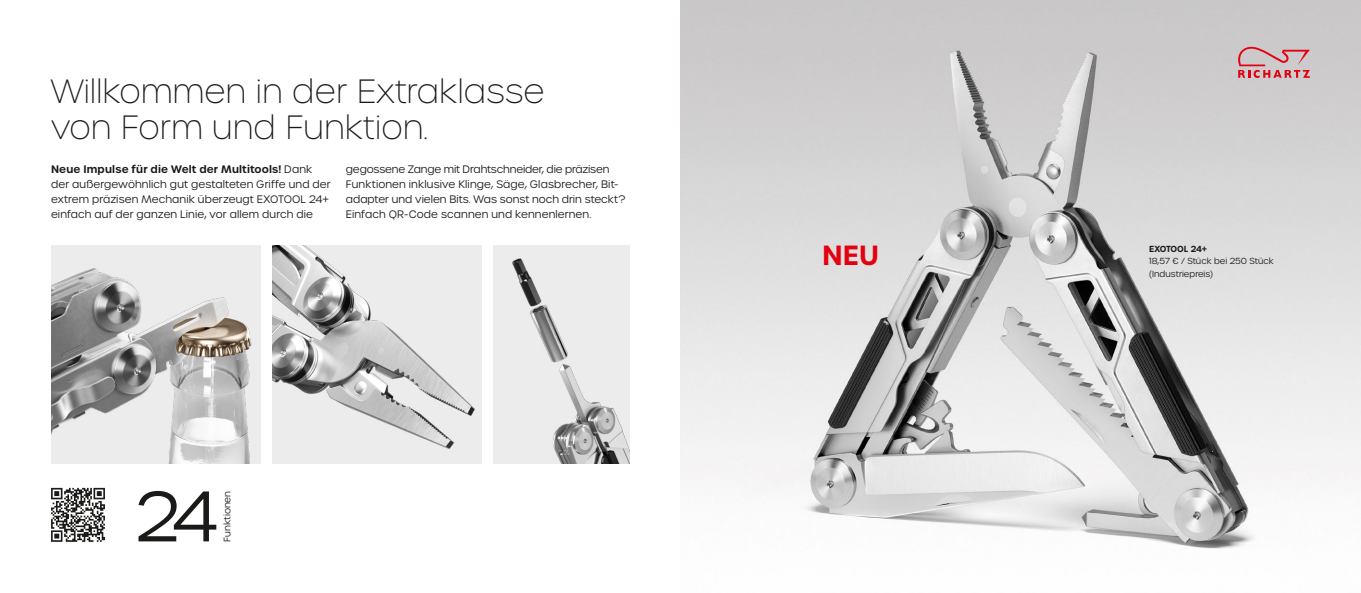
<style>
.page{position:relative;width:1361px;height:593px;background:#fff}
.page>*{position:absolute;margin:0;border:0;box-sizing:border-box;transform-origin:0 0}
.t1{font:300 68.9px "Urbane";color:#1a1a18}
._02__Subheadline{font:100 32.5px/36.5px "Urbane";letter-spacing:.01em;color:#1a1a18}
._9_NEU_Copy_Text{font:600 26.8px "Urbane";color:#e3000f}
._1_Copy_NEW{font:300 10.5px/15px "Urbane";letter-spacing:.005em;color:#1a1a18}
.t2{font:300 9.1px "Urbane";color:#1a1a18}
._1_Copy_NEW-2{font:300 8.5px/12.5px "Urbane";color:#1a1a18}
.s1{font-weight:600}
</style>
<div class="page">
<img style="left:680px;top:0;width:681px;height:549px">
<img style="left:51px;top:245px;width:210px;height:218px">
<img style="left:272px;top:245px;width:210px;height:218px">
<img style="left:493px;top:245px;width:136px;height:218px">
<svg style="left:1236px;top:46px;width:74px;height:32px;background:#d09ea2"></svg>
<svg style="left:51px;top:487px;width:54px;height:54px"></svg>
<p class="_02__Subheadline" style="left:51px;top:73px;width:495px">Willkommen in der Extraklasse von Form und Funktion.</p>
<p class="_1_Copy_NEW" style="left:51px;top:162px;width:281px"><span class="s1">Neue Impulse für die Welt der Multitools!</span> Dank der außergewöhnlich gut gestalteten Griffe und der extrem präzisen Mechanik überzeugt EXOTOOL 24+ einfach auf der ganzen Linie, vor allem durch die</p>
<p class="_1_Copy_NEW" style="left:346px;top:162px;width:281px">gegossene Zange mit Drahtschneider, die präzisen Funktionen inklusive Klinge, Säge, Glasbrecher, Bit&shy;adapter und vielen Bits. Was sonst noch drin steckt?<br>Einfach QR-Code scannen und kennenlernen.</p>
<p class="t1" style="left:136px;top:472px;width:84px">24</p>
<p class="t2" style="left:221px;top:541px;width:53px;rotate:-90deg">Funktionen</p>
<p class="_9_NEU_Copy_Text" style="left:822px;top:237px;width:58px">NEU</p>
<p class="_1_Copy_NEW-2" style="left:1149px;top:242px;width:126px"><span class="s1">EXOTOOL 24+<br></span>18,57 € / Stück bei 250 Stück (Industriepreis)</p>
</div>
